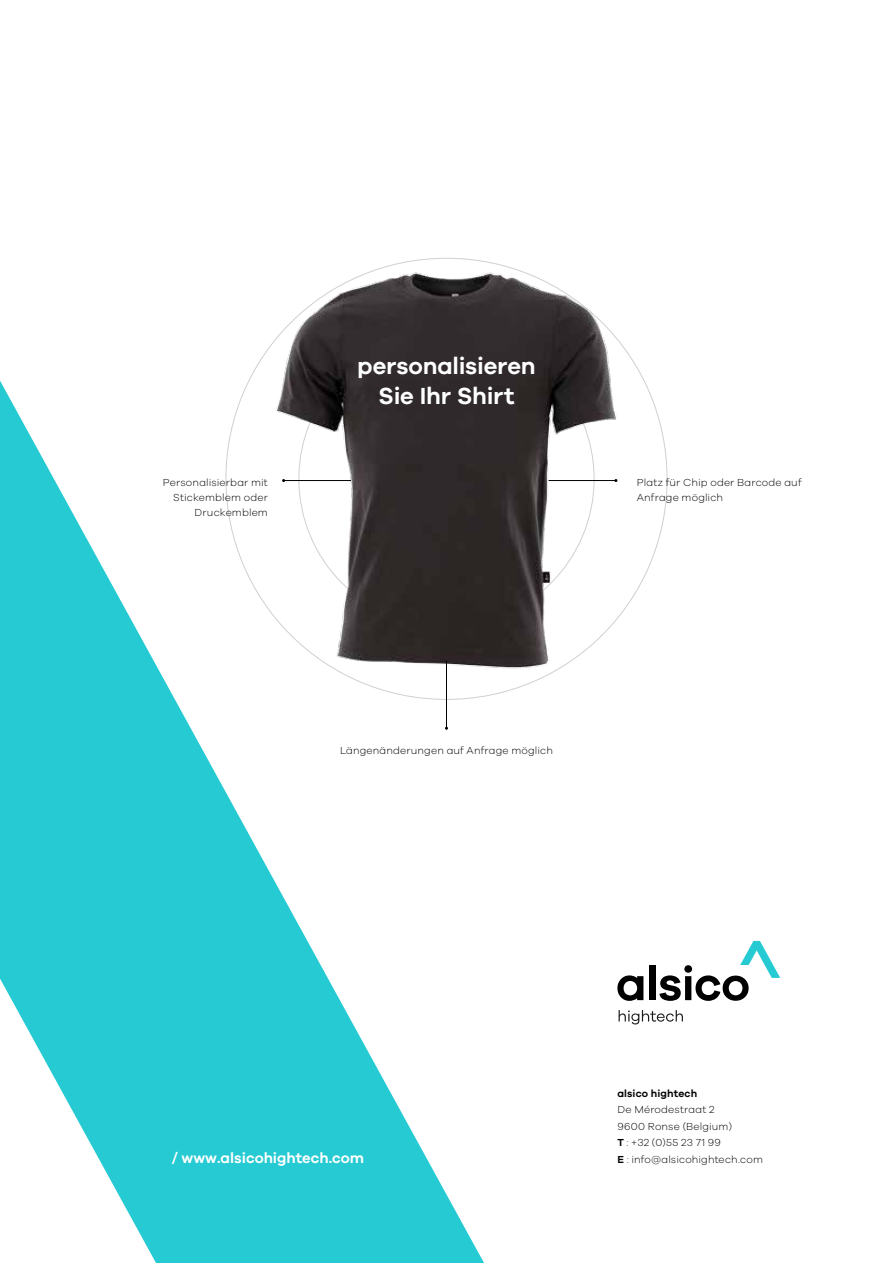
<style>
.page{position:relative;width:893px;height:1263px;background:#fff}
.page>*{position:absolute;margin:0;border:0;box-sizing:border-box;transform-origin:0 0}
.t1{font:600 24px/30px "Galano Grotesque";letter-spacing:-.005em;color:#fff;text-align:center}
.t2{font:600 15px "Galano Grotesque";color:#fff}
.t3{font:300 10.5px/15px "Galano Grotesque";letter-spacing:.01em;color:#000}
.t4{font:600 10.5px "Galano Grotesque";letter-spacing:.01em;color:#000}
.s1{font-weight:600}
</style>
<div class="page">
<svg style="left:617px;top:975px;width:26px;height:26px"></svg>
<div style="left:649px;top:965px;width:6px;height:35px;background:#000"></div>
<svg style="left:659px;top:941px;width:121px;height:60px"></svg>
<svg style="left:619px;top:1010px;width:64px;height:14px"></svg>
<svg style="left:0;top:381px;width:484px;height:882px;fill:#26cad3"></svg>
<img style="left:226px;top:258px;width:441px;height:444px">
<hr style="left:549px;top:480px;width:67px;height:1px;background:#000">
<hr style="left:446px;top:661px;width:1px;height:67px;background:#000">
<hr style="left:284px;top:480px;width:67px;height:1px;background:#000">
<p class="t3" style="left:163px;top:474px;width:106px;text-align:right">Personalisierbar mit<br>Stickemblem oder<br>Druckemblem</p>
<h1 class="t1" style="left:357px;top:350px;width:180px">personalisieren<br>Sie Ihr Shirt</h1>
<p class="t3" style="left:637px;top:474px;width:166px">Platz für Chip oder Barcode auf<br>Anfrage möglich</p>
<p class="t3" style="left:340px;top:742px;width:214px">Längenänderungen auf Anfrage möglich</p>
<p class="t4" style="left:617px;top:1087px;width:81px">alsico hightech</p>
<p class="t3" style="left:617px;top:1101px;width:116px;line-height:16.5px">De Mérodestraat 2<br>9600 Ronse (Belgium)<br><span class="s1">T</span> : +32 (0)55 23 71 99</p>
<h2 class="t2" style="left:172px;top:1149px;width:194px">/ www.alsicohightech.com</h2>
<p class="t3" style="left:617px;top:1151px;width:147px"><span class="s1">E</span> : info@alsicohightech.com</p>
</div>
